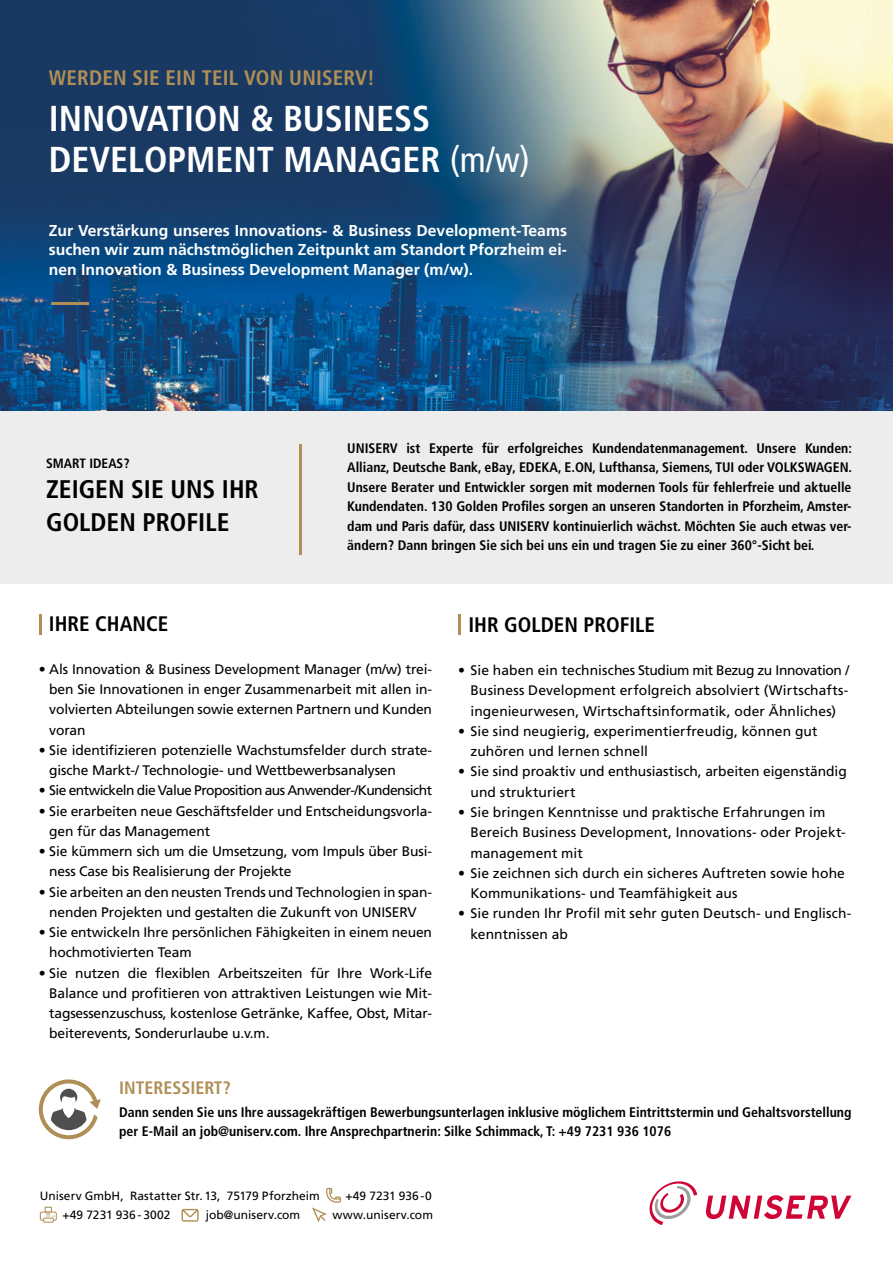
<style>
.page{position:relative;width:893px;height:1263px;background:#fff}
.page>*{position:absolute;margin:0;border:0;box-sizing:border-box;transform-origin:0 0}
.t1{font:700 condensed 36px/40.5px "Frutiger LT Com";color:#fff}
.t2{font:700 condensed 25.5px/33px "Frutiger LT Com";color:#000}
.t3{font:700 condensed 21px "Frutiger LT Com";letter-spacing:.01em;color:#b08f56}
.t4{font:700 condensed 21px "Frutiger LT Com";color:#000}
.t5{font:700 condensed 18px "Frutiger LT Com";color:#b08f56}
.t6{font:700 15.75px/19.5px "Frutiger LT Com";color:#fff;text-align:justify}
.t7{font:13.8px/20.2px "Frutiger LT Com";letter-spacing:-.01em;color:#000}
.t8{font:700 condensed 13.8px/19.5px "Frutiger LT Com";color:#000;text-align:justify}
.t9{font:13.8px "Frutiger LT Com";letter-spacing:-.04em;color:#000}
.t10{font:700 condensed 13.5px "Frutiger LT Com";color:#000}
.t11{font:12px "Frutiger LT Com";letter-spacing:.005em;color:#000}
.s1{font-weight:400}
</style>
<div class="page">
<img style="left:0;top:0;width:893px;height:411px">
<div style="left:0;top:411px;width:893px;height:173px;background:#ededed"></div>
<hr style="left:299px;top:444px;width:3px;height:110px;background:#b08f56">
<hr style="left:39px;top:614px;width:2px;height:21px;background:#b08f56">
<hr style="left:458px;top:614px;width:3px;height:21px;background:#b08f56">
<hr style="left:52px;top:302px;width:37px;height:3px;background:#b08f56">
<svg style="left:706px;top:1195px;width:145px;height:24px"></svg>
<svg style="left:649px;top:1181px;width:48px;height:44px"></svg>
<svg style="left:38px;top:1079px;width:63px;height:61px"></svg>
<svg style="left:182px;top:1209px;width:17px;height:12px"></svg>
<svg style="left:312px;top:1188px;width:29px;height:34px"></svg>
<svg style="left:40px;top:1207px;width:17px;height:15px"></svg>
<h3 class="t3" style="left:49px;top:65px;width:327px">WERDEN SIE EIN TEIL VON UNISERV!</h3>
<h1 class="t1" style="left:49px;top:99px;width:483px">INNOVATION &amp; BUSINESS<br>DEVELOPMENT MANAGER <span class="s1">(m/w)</span></h1>
<p class="t6" style="left:49px;top:221px;width:520px">Zur Verstärkung unseres Innovations- &amp; Business Development-Teams suchen wir zum nächstmöglichen Zeitpunkt am Standort Pforzheim ei&shy;nen Innovation &amp; Business Development Manager (m/w).</p>
<p class="t10" style="left:46px;top:455px;width:85px">SMART IDEAS?</p>
<h2 class="t2" style="left:46px;top:472px;width:214px">ZEIGEN SIE UNS IHR<br>GOLDEN PROFILE</h2>
<p class="t8" style="left:347px;top:438px;width:506px">UNISERV ist Experte für erfolgreiches Kundendatenmanagement. Unsere Kunden:<br>Allianz, Deutsche Bank, eBay, EDEKA, E.ON, Lufthansa, Siemens, TUI oder VOLKSWAGEN.<br>Unsere Berater und Entwickler sorgen mit modernen Tools für fehlerfreie und aktuelle Kundendaten. 130 Golden Profiles sorgen an unseren Standorten in Pforzheim, Amster&shy;dam und Paris dafür, dass UNISERV kontinuierlich wächst. Möchten Sie auch etwas ver&shy;ändern? Dann bringen Sie sich bei uns ein und tragen Sie zu einer 360°-Sicht bei.</p>
<h3 class="t4" style="left:49px;top:611px;width:121px">IHRE CHANCE</h3>
<h3 class="t4" style="left:468px;top:612px;width:188px">IHR GOLDEN PROFILE</h3>
<p class="t7" style="left:49px;top:659px;width:384px;text-align:justify;text-indent:-10px">• Als Innovation &amp; Business Development Manager (m/w) trei&shy;ben Sie Innovationen in enger Zusammenarbeit mit allen in&shy;volvierten Abteilungen sowie externen Partnern und Kunden voran</p>
<p class="t7" style="left:49px;top:740px;width:384px;text-indent:-10px">• Sie identifizieren potenzielle Wachstumsfelder durch strate&shy;gische Markt-/ Technologie- und Wettbewerbsanalysen</p>
<p class="t9" style="left:39px;top:782px;width:395px">• Sie entwickeln die Value Proposition aus Anwender-/Kundensicht</p>
<p class="t7" style="left:49px;top:801px;width:384px;text-indent:-10px">• Sie erarbeiten neue Geschäftsfelder und Entscheidungsvorla&shy;gen für das Management</p>
<p class="t7" style="left:49px;top:841px;width:384px;text-indent:-10px">• Sie kümmern sich um die Umsetzung, vom Impuls über Busi&shy;ness Case bis Realisierung der Projekte</p>
<p class="t7" style="left:39px;top:882px;width:395px;text-align:center">• Sie arbeiten an den neusten Trends und Technologien in span&shy;nenden Projekten und gestalten die Zukunft von UNISERV</p>
<p class="t7" style="left:49px;top:922px;width:384px;text-indent:-10px">• Sie entwickeln Ihre persönlichen Fähigkeiten in einem neuen hochmotivierten Team</p>
<p class="t7" style="left:49px;top:963px;width:384px;text-align:justify;text-indent:-10px">• Sie nutzen die flexiblen Arbeitszeiten für Ihre Work-Life Balance und profitieren von attraktiven Leistungen wie Mit&shy;tagsessenzuschuss, kostenlose Getränke, Kaffee, Obst, Mitar&shy;beiterevents, Sonderurlaube u.v.m.</p>
<p class="t7" style="left:470px;top:660px;width:380px;text-align:justify;text-indent:-12px">• Sie haben ein technisches Studium mit Bezug zu Innovation / Business Development erfolgreich absolviert (Wirtschafts&shy;ingenieurwesen, Wirtschaftsinformatik, oder Ähnliches)</p>
<p class="t7" style="left:470px;top:721px;width:348px;text-indent:-12px">• Sie sind neugierig, experimentierfreudig, können gut zuhören und lernen schnell</p>
<p class="t7" style="left:470px;top:762px;width:378px;text-indent:-12px">• Sie sind proaktiv und enthusiastisch, arbeiten eigenständig und strukturiert</p>
<p class="t7" style="left:470px;top:802px;width:377px;text-indent:-12px">• Sie bringen Kenntnisse und praktische Erfahrungen im<br>Bereich Business Development, Innovations- oder Projekt&shy;management mit</p>
<p class="t7" style="left:470px;top:863px;width:376px;text-indent:-12px">• Sie zeichnen sich durch ein sicheres Auftreten sowie hohe<br>Kommunikations- und Teamfähigkeit aus</p>
<p class="t7" style="left:470px;top:903px;width:382px;text-indent:-12px">• Sie runden Ihr Profil mit sehr guten Deutsch- und Englisch&shy;kenntnissen ab</p>
<h3 class="t5" style="left:119px;top:1077px;width:113px">INTERESSIERT?</h3>
<p class="t8" style="left:119px;top:1102px;width:734px">Dann senden Sie uns Ihre aussagekräftigen Bewerbungsunterlagen inklusive möglichem Eintrittstermin und Gehaltsvorstellung per E-Mail an job@uniserv.com. Ihre Ansprechpartnerin: Silke Schimmack, T: +49 7231 936 1076</p>
<p class="t11" style="left:40px;top:1188px;width:281px">Uniserv GmbH, Rastatter Str. 13, 75179 Pforzheim</p>
<p class="t11" style="left:345px;top:1188px;width:88px">+49 7231 936 -0</p>
<p class="t11" style="left:62px;top:1208px;width:110px">+49 7231 936 - 3002</p>
<p class="t11" style="left:206px;top:1208px;width:96px">job@uniserv.com</p>
<p class="t11" style="left:332px;top:1208px;width:102px">www.uniserv.com</p>
</div>
